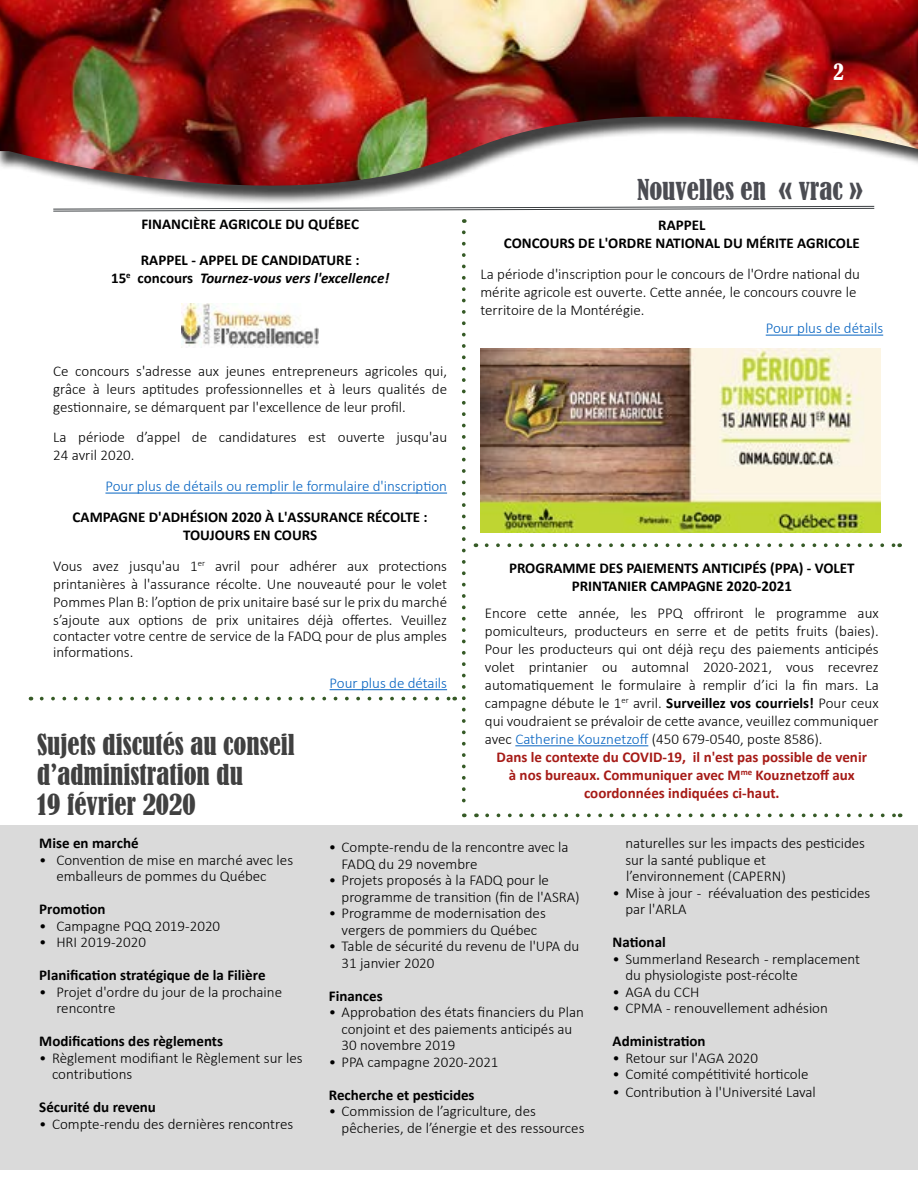
<style>
.page{position:relative;width:918px;height:1188px;background:#fff}
.page>*{position:absolute;margin:0;border:0;box-sizing:border-box;transform-origin:0 0}
.t1{font:condensed 27px/30px "Bernard";color:#404040}
.t2{font:condensed 27px "Bernard";color:#4b4c52}
.t3{font:condensed 21px "Bernard";color:#fff}
.t4{font:300 15px/18px "Calibri";color:#000}
.t5{font:700 15px/18px "Calibri";color:#000;text-align:center}
.t6{font:700 15px/18px "Calibri";color:#a61b17;text-align:center}
.t7{font:300 15px "Calibri";color:#0563c1}
.s1{font-style:italic}
.s2{font-weight:700}
.s3{color:#0563c1}
</style>
<div class="page">
<div style="left:0;top:825px;width:918px;height:344px;background:#dadada"></div>
<svg style="left:487px;top:543px;width:413px;height:4px"></svg>
<div style="left:0;top:0;width:918px;height:204px;background:#000;opacity:.75"></div>
<img style="left:0;top:0;width:918px;height:187px">
<svg style="left:53px;top:205px;width:822px;height:7px"></svg>
<svg style="left:462px;top:232px;width:4px;height:585px"></svg>
<hr style="left:105px;top:493px;width:342px;height:1px;background:#0563c1">
<hr style="left:330px;top:689px;width:117px;height:1px;background:#0563c1">
<img style="left:182px;top:303px;width:137px;height:45px">
<svg style="left:487px;top:814px;width:407px;height:3px"></svg>
<hr style="left:766px;top:335px;width:117px;height:1px;background:#0563c1">
<img style="left:480px;top:349px;width:401px;height:184px">
<hr style="left:515px;top:745px;width:133px;height:1px;background:#0563c1">
<svg style="left:31px;top:696px;width:424px;height:5px"></svg>
<h2 class="t3" style="left:833px;top:60px;width:12px">2</h2>
<p class="t5" style="left:141px;top:215px;width:219px">FINANCIÈRE AGRICOLE DU QUÉBEC</p>
<p class="t5" style="left:111px;top:251px;width:280px">RAPPEL - APPEL DE CANDIDATURE :<br>15<sup>e</sup> concours <span class="s1">Tournez-vous vers l'excellence!</span></p>
<p class="t4" style="left:53px;top:362px;width:395px;text-align:justify">Ce concours s'adresse aux jeunes entrepreneurs agricoles qui, grâce à leurs aptitudes professionnelles et à leurs qualités de gestionnaire, se démarquent par l'excellence de leur profil.</p>
<p class="t4" style="left:53px;top:428px;width:395px">La période d’appel de candidatures est ouverte jusqu'au<br>24 avril 2020.</p>
<p class="t7" style="left:105px;top:477px;width:343px">Pour plus de détails ou remplir le formulaire d'inscription</p>
<p class="t5" style="left:73px;top:508px;width:357px">CAMPAGNE D'ADHÉSION 2020 À L'ASSURANCE RÉCOLTE :<br>TOUJOURS EN COURS</p>
<p class="t4" style="left:53px;top:557px;width:395px;text-align:justify">Vous avez jusqu'au 1<sup>er</sup> avril pour adhérer aux protections printanières à l'assurance récolte. Une nouveauté pour le volet Pommes Plan B: l’option de prix unitaire basé sur le prix du marché s’ajoute aux options de prix unitaires déjà offertes. Veuillez</p>
<p class="t4" style="left:53px;top:628px;width:395px;line-height:16.2px">contacter votre centre de service de la FADQ pour de plus amples informations.</p>
<p class="t7" style="left:330px;top:674px;width:119px">Pour plus de détails</p>
<h1 class="t1" style="left:37px;top:730px;width:259px">Sujets discutés au conseil d’administration du<br>19 février 2020</h1>
<h1 class="t2" style="left:637px;top:174px;width:227px">Nouvelles en « vrac »</h1>
<p class="t5" style="left:504px;top:216px;width:357px">RAPPEL<br>CONCOURS DE L'ORDRE NATIONAL DU MÉRITE AGRICOLE</p>
<p class="t4" style="left:480px;top:265px;width:381px">La période d'inscription pour le concours de l'Ordre national du mérite agricole est ouverte. Cette année, le concours couvre le territoire de la Montérégie.</p>
<p class="t7" style="left:766px;top:319px;width:119px">Pour plus de détails</p>
<p class="t5" style="left:509px;top:559px;width:347px">PROGRAMME DES PAIEMENTS ANTICIPÉS (PPA) - VOLET<br>PRINTANIER CAMPAGNE 2020-2021</p>
<p class="t4" style="left:485px;top:604px;width:395px;text-align:justify">Encore cette année, les PPQ offriront le programme aux pomiculteurs, producteurs en serre et de petits fruits (baies).<br>Pour les producteurs qui ont déjà reçu des paiements anticipés volet printanier ou automnal 2020-2021, vous recevrez automatiquement le formulaire à remplir d’ici la fin mars. La campagne débute le 1<sup>er</sup> avril. <span class="s2">Surveillez vos courriels!</span> Pour ceux qui voudraient se prévaloir de cette avance, veuillez communiquer avec <span class="s3">Catherine Kouznetzoff</span> (450 679-0540, poste 8586).</p>
<p class="t6" style="left:497px;top:748px;width:372px">Dans le contexte du COVID-19, il n'est pas possible de venir à nos bureaux. Communiquer avec M<sup>me</sup> Kouznetzoff aux coordonnées indiquées ci-haut.</p>
<p class="t5" style="left:39px;top:834px;width:101px">Mise en marché</p>
<p class="t4" style="left:56px;top:851px;width:238px;line-height:16.5px;text-indent:-17px">• Convention de mise en marché avec les emballeurs de pommes du Québec</p>
<p class="t5" style="left:39px;top:900px;width:68px">Promotion</p>
<p class="t4" style="left:39px;top:916px;width:182px">• Campagne PQQ 2019-2020</p>
<p class="t4" style="left:39px;top:933px;width:108px">• HRI 2019-2020</p>
<p class="t5" style="left:39px;top:966px;width:228px">Planification stratégique de la Filière</p>
<p class="t4" style="left:56px;top:983px;width:227px;line-height:16.5px;text-indent:-17px">• Projet d'ordre du jour de la prochaine rencontre</p>
<p class="t5" style="left:39px;top:1032px;width:185px">Modifications des règlements</p>
<p class="t4" style="left:52px;top:1049px;width:252px;line-height:16.5px;text-indent:-13px">• Règlement modifiant le Règlement sur les contributions</p>
<p class="t5" style="left:39px;top:1098px;width:118px">Sécurité du revenu</p>
<p class="t4" style="left:39px;top:1114px;width:255px">• Compte-rendu des dernières rencontres</p>
<p class="t4" style="left:342px;top:839px;width:229px;line-height:16.5px;text-indent:-13px">• Compte-rendu de la rencontre avec la<br>FADQ du 29 novembre</p>
<p class="t4" style="left:342px;top:872px;width:240px;line-height:16.5px;text-indent:-13px">• Projets proposés à la FADQ pour le programme de transition (fin de l'ASRA)</p>
<p class="t4" style="left:329px;top:905px;width:219px;line-height:16.5px;text-align:center">• Programme de modernisation des vergers de pommiers du Québec</p>
<p class="t4" style="left:342px;top:938px;width:239px;line-height:16.5px;text-indent:-13px">• Table de sécurité du revenu de l'UPA du<br>31 janvier 2020</p>
<p class="t5" style="left:329px;top:987px;width:55px">Finances</p>
<p class="t4" style="left:342px;top:1004px;width:244px;line-height:16.5px;text-indent:-13px">• Approbation des états financiers du Plan conjoint et des paiements anticipés au<br>30 novembre 2019</p>
<p class="t4" style="left:329px;top:1053px;width:171px">• PPA campagne 2020-2021</p>
<p class="t5" style="left:329px;top:1086px;width:147px">Recherche et pesticides</p>
<p class="t4" style="left:342px;top:1103px;width:244px;line-height:16.5px;text-indent:-13px">• Commission de l’agriculture, des pêcheries, de l’énergie et des ressources</p>
<p class="t4" style="left:625px;top:835px;width:241px;line-height:16.5px">naturelles sur les impacts des pesticides sur la santé publique et l’environnement (CAPERN)</p>
<p class="t4" style="left:625px;top:884px;width:247px;line-height:16.5px;text-indent:-13px">• Mise à jour - réévaluation des pesticides par l'ARLA</p>
<p class="t5" style="left:613px;top:933px;width:55px">National</p>
<p class="t4" style="left:625px;top:950px;width:236px;line-height:16.5px;text-indent:-13px">• Summerland Research - remplacement du physiologiste post-récolte</p>
<p class="t4" style="left:613px;top:982px;width:88px">• AGA du CCH</p>
<p class="t4" style="left:613px;top:999px;width:217px">• CPMA - renouvellement adhésion</p>
<p class="t5" style="left:613px;top:1032px;width:94px">Administration</p>
<p class="t4" style="left:613px;top:1048px;width:147px">• Retour sur l'AGA 2020</p>
<p class="t4" style="left:613px;top:1065px;width:197px">• Comité compétitivité horticole</p>
<p class="t4" style="left:613px;top:1083px;width:205px">• Contribution à l'Université Laval</p>
</div>
